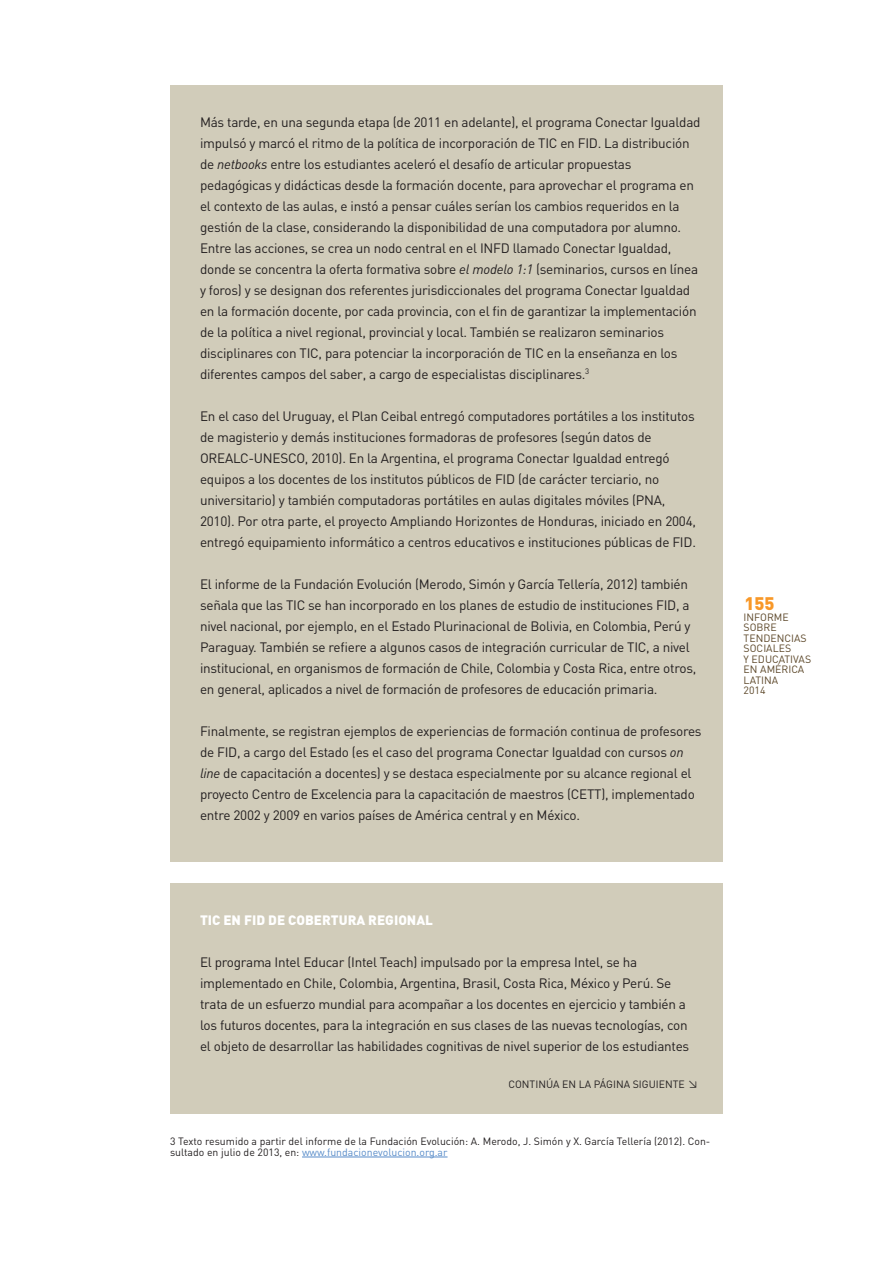
<style>
.page{position:relative;width:893px;height:1263px;background:#fff}
.page>*{position:absolute;margin:0;border:0;box-sizing:border-box;transform-origin:0 0}
.t1{font:900 18px "DIN";color:#f89828}
.t2{font:13.5px/21px "DIN";letter-spacing:-.02em;color:#231f20}
.t3{font:900 13.5px "DIN";color:#fff}
.t4{font:10.5px/10.5px "DIN";color:#231f20}
.t5{font:10.5px/10.5px "DIN";color:#5c4729}
.s1{font-style:italic}
.s2{font-family:"DIN Pro"}
.s3{color:#588cc9}
</style>
<div class="page">
<div style="left:170px;top:85px;width:553px;height:777px;background:#d1ccba"></div>
<div style="left:170px;top:883px;width:553px;height:231px;background:#d1ccba"></div>
<hr style="left:302px;top:1157px;width:145px;height:1px;background:#588cc9">
<p class="t2" style="left:200px;top:113px;width:502px">Más tarde, en una segunda etapa (de 2011 en adelante), el programa Conectar Igualdad impulsó y marcó el ritmo de la política de incorporación de TIC en FID. La distribución de <span class="s1">netbooks</span> entre los estudiantes aceleró el desafío de articular propuestas pedagógicas y didácticas desde la formación docente, para aprovechar el programa en el contexto de las aulas, e instó a pensar cuáles serían los cambios requeridos en la gestión de la clase, considerando la disponibilidad de una computadora por alumno.<br>Entre las acciones, se crea un nodo central en el INFD llamado Conectar Igualdad, donde se concentra la oferta formativa sobre <span class="s1">el modelo 1:1</span> (seminarios, cursos en línea y foros) y se designan dos referentes jurisdiccionales del programa Conectar Igualdad en la formación docente, por cada provincia, con el fin de garantizar la implementación de la política a nivel regional, provincial y local. También se realizaron seminarios disciplinares con TIC, para potenciar la incorporación de TIC en la enseñanza en los diferentes campos del saber, a cargo de especialistas disciplinares.<sup>3</sup></p>
<p class="t2" style="left:200px;top:407px;width:497px">En el caso del Uruguay, el Plan Ceibal entregó computadores portátiles a los institutos de magisterio y demás instituciones formadoras de profesores (según datos de OREALC-UNESCO, 2010). En la Argentina, el programa Conectar Igualdad entregó equipos a los docentes de los institutos públicos de FID (de carácter terciario, no universitario) y también computadoras portátiles en aulas digitales móviles (PNA, 2010). Por otra parte, el proyecto Ampliando Horizontes de Honduras, iniciado en 2004, entregó equipamiento informático a centros educativos e instituciones públicas de FID.</p>
<p class="t2" style="left:200px;top:575px;width:498px">El informe de la Fundación Evolución (Merodo, Simón y García Tellería, 2012) también señala que las TIC se han incorporado en los planes de estudio de instituciones FID, a nivel nacional, por ejemplo, en el Estado Plurinacional de Bolivia, en Colombia, Perú y Paraguay. También se refiere a algunos casos de integración curricular de TIC, a nivel institucional, en organismos de formación de Chile, Colombia y Costa Rica, entre otros, en general, aplicados a nivel de formación de profesores de educación primaria.</p>
<p class="t2" style="left:200px;top:722px;width:503px">Finalmente, se registran ejemplos de experiencias de formación continua de profesores de FID, a cargo del Estado (es el caso del programa Conectar Igualdad con cursos <span class="s1">on line</span> de capacitación a docentes) y se destaca especialmente por su alcance regional el proyecto Centro de Excelencia para la capacitación de maestros (CETT), implementado entre 2002 y 2009 en varios países de América central y en México.</p>
<h1 class="t1" style="left:744px;top:597px;width:32px">155</h1>
<p class="t5" style="left:744px;top:613px;width:69px">INFORME<br>SOBRE<br>TENDENCIAS<br>SOCIALES<br>Y EDUCATIVAS<br>EN AMÉRICA<br>LATINA<br>2014</p>
<p class="t3" style="left:200px;top:915px;width:234px">TIC EN FID DE COBERTURA REGIONAL</p>
<p class="t2" style="left:200px;top:953px;width:491px">El programa Intel Educar (Intel Teach) impulsado por la empresa Intel, se ha implementado en Chile, Colombia, Argentina, Brasil, Costa Rica, México y Perú. Se trata de un esfuerzo mundial para acompañar a los docentes en ejercicio y también a los futuros docentes, para la integración en sus clases de las nuevas tecnologías, con el objeto de desarrollar las habilidades cognitivas de nivel superior de los estudiantes</p>
<p class="t4" style="left:508px;top:1080px;width:191px">CONTINÚA EN LA PÁGINA SIGUIENTE <span class="s2">↘</span></p>
<p class="t4" style="left:170px;top:1137px;width:542px">3 Texto resumido a partir del informe de la Fundación Evolución: A. Merodo, J. Simón y X. García Tellería (2012). Con&shy;sultado en julio de 2013, en: <span class="s3">www.fundacionevolucion.org.ar</span></p>
</div>
